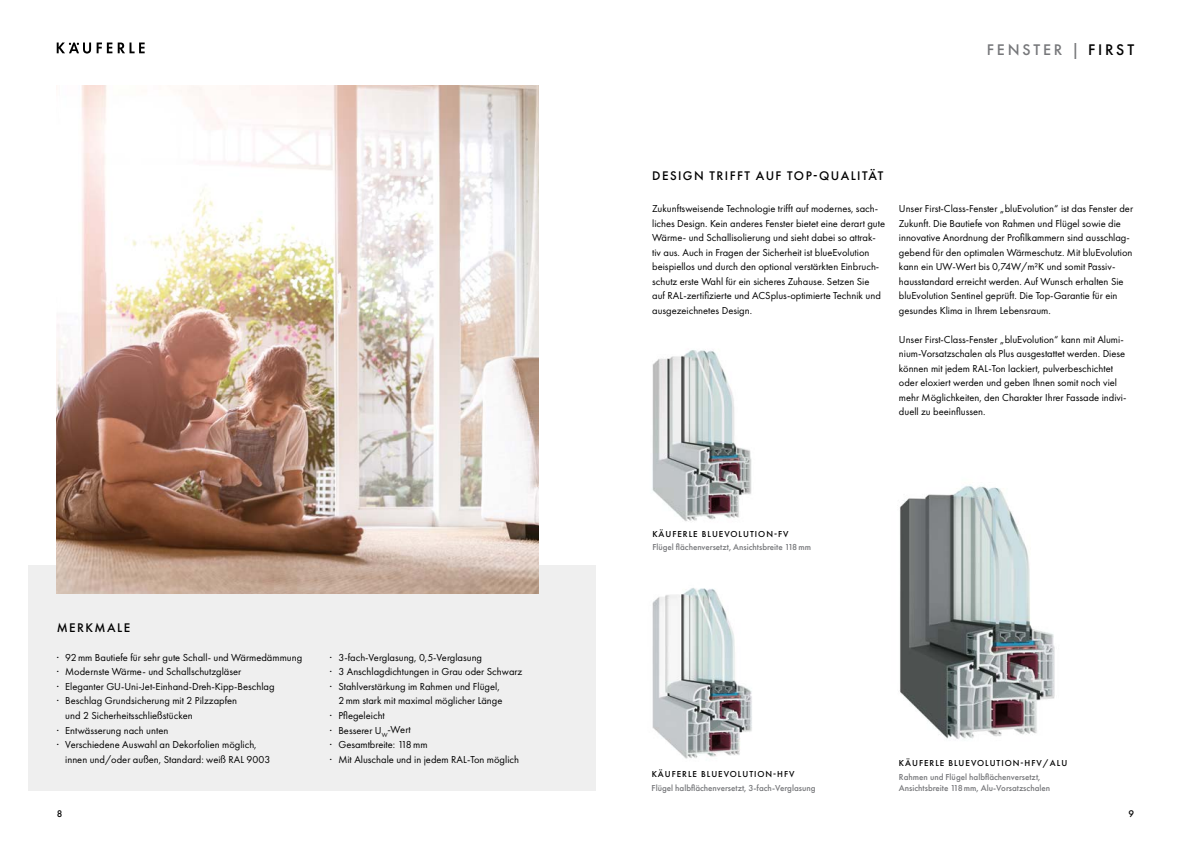
<style>
.page{position:relative;width:1191px;height:842px;background:#fff}
.page>*{position:absolute;margin:0;border:0;box-sizing:border-box;transform-origin:0 0}
.t1{font:500 16px "Futura PT";letter-spacing:.175em;color:#76777a}
.t2{font:500 13px "Futura PT";letter-spacing:.11em;color:#000}
.t3{font:10.5px/14.5px "Futura PT";color:#000}
.t4{font:500 10px "Futura PT";color:#000}
.t5{font:500 9px/11.5px "Futura PT";color:#76777a}
.t6{font:500 9px "Futura PT";letter-spacing:.11em;color:#000}
.s1{color:#000}
</style>
<div class="page">
<img style="left:652px;top:588px;width:100px;height:171px">
<div style="left:28px;top:565px;width:567px;height:226px;background:#efefef"></div>
<img style="left:57px;top:85px;width:482px;height:509px">
<svg style="left:97px;top:43px;width:15px;height:10px"></svg>
<svg style="left:118px;top:43px;width:27px;height:10px"></svg>
<svg style="left:57px;top:43px;width:34px;height:11px"></svg>
<img style="left:652px;top:350px;width:100px;height:171px">
<img style="left:899px;top:486px;width:156px;height:253px">
<h1 class="t1" style="left:987px;top:40px;width:149px">FENSTER | <span class="s1">FIRST</span></h1>
<p class="t2" style="left:652px;top:168px;width:233px">DESIGN TRIFFT AUF TOP-QUALITÄT</p>
<p class="t3" style="left:652px;top:201px;width:234px">Zukunftsweisende Technologie trifft auf modernes, sach&shy;liches Design. Kein anderes Fenster bietet eine derart gute Wärme- und Schallisolierung und sieht dabei so attrak&shy;tiv aus. Auch in Fragen der Sicherheit ist blueEvolution beispiellos und durch den optional verstärkten Einbruch&shy;schutz erste Wahl für ein sicheres Zuhause. Setzen Sie<br>auf RAL-zertifizierte und ACSplus-optimierte Technik und ausgezeichnetes Design.</p>
<p class="t3" style="left:899px;top:201px;width:236px">Unser First-Class-Fenster „bluEvolution“ ist das Fenster der Zukunft. Die Bautiefe von Rahmen und Flügel sowie die innovative Anordnung der Profilkammern sind ausschlag&shy;gebend für den optimalen Wärmeschutz. Mit bluEvolution kann ein UW-Wert bis 0,74W/m²K und somit Passiv&shy;hausstandard erreicht werden. Auf Wunsch erhalten Sie bluEvolution Sentinel geprüft. Die Top-Garantie für ein gesundes Klima in Ihrem Lebensraum.</p>
<p class="t3" style="left:899px;top:332px;width:229px">Unser First-Class-Fenster „bluEvolution“ kann mit Alumi&shy;nium-Vorsatzschalen als Plus ausgestattet werden. Diese können mit jedem RAL-Ton lackiert, pulverbeschichtet oder eloxiert werden und geben Ihnen somit noch viel mehr Möglichkeiten, den Charakter Ihrer Fassade indivi&shy;duell zu beeinflussen.</p>
<p class="t6" style="left:652px;top:528px;width:138px">KÄUFERLE BLUEVOLUTION-FV</p>
<p class="t5" style="left:652px;top:541px;width:160px">Flügel flächenversetzt, Ansichtsbreite 118mm</p>
<p class="t2" style="left:57px;top:620px;width:75px">MERKMALE</p>
<p class="t3" style="left:57px;top:650px;width:247px">· 92mm Bautiefe für sehr gute Schall- und Wärmedämmung</p>
<p class="t3" style="left:57px;top:665px;width:186px">· Modernste Wärme- und Schallschutzgläser</p>
<p class="t3" style="left:57px;top:679px;width:219px">· Eleganter GU-Uni-Jet-Einhand-Dreh-Kipp-Beschlag</p>
<p class="t3" style="left:57px;top:694px;width:182px">· Beschlag Grundsicherung mit 2 Pilzzapfen</p>
<p class="t3" style="left:65px;top:708px;width:129px">und 2 Sicherheitsschließstücken</p>
<p class="t3" style="left:57px;top:723px;width:113px">· Entwässerung nach unten</p>
<p class="t3" style="left:57px;top:737px;width:201px">· Verschiedene Auswahl an Dekorfolien möglich,</p>
<p class="t3" style="left:65px;top:752px;width:207px">innen und/oder außen, Standard: weiß RAL 9003</p>
<p class="t6" style="left:899px;top:757px;width:170px">KÄUFERLE BLUEVOLUTION-HFV/ALU</p>
<p class="t5" style="left:899px;top:771px;width:153px">Rahmen und Flügel halbflächenversetzt,<br>Ansichtsbreite 118mm, Alu-Vorsatzschalen</p>
<p class="t3" style="left:330px;top:650px;width:154px">· 3-fach-Verglasung, 0,5-Verglasung</p>
<p class="t3" style="left:330px;top:665px;width:194px">· 3 Anschlagdichtungen in Grau oder Schwarz</p>
<p class="t3" style="left:330px;top:679px;width:171px">· Stahlverstärkung im Rahmen und Flügel,</p>
<p class="t3" style="left:338px;top:694px;width:166px">2mm stark mit maximal möglicher Länge</p>
<p class="t3" style="left:330px;top:708px;width:56px">· Pflegeleicht</p>
<p class="t3" style="left:330px;top:723px;width:82px">· Besserer U<sub>W</sub>-Wert</p>
<p class="t3" style="left:330px;top:737px;width:99px">· Gesamtbreite: 118mm</p>
<p class="t3" style="left:330px;top:752px;width:191px">· Mit Aluschale und in jedem RAL-Ton möglich</p>
<p class="t6" style="left:651px;top:769px;width:144px">KÄUFERLE BLUEVOLUTION-HFV</p>
<p class="t5" style="left:651px;top:782px;width:165px">Flügel halbflächenversetzt, 3-fach-Verglasung</p>
<p class="t4" style="left:57px;top:808px;width:7px">8</p>
<p class="t4" style="left:1128px;top:808px;width:7px">9</p>
</div>
